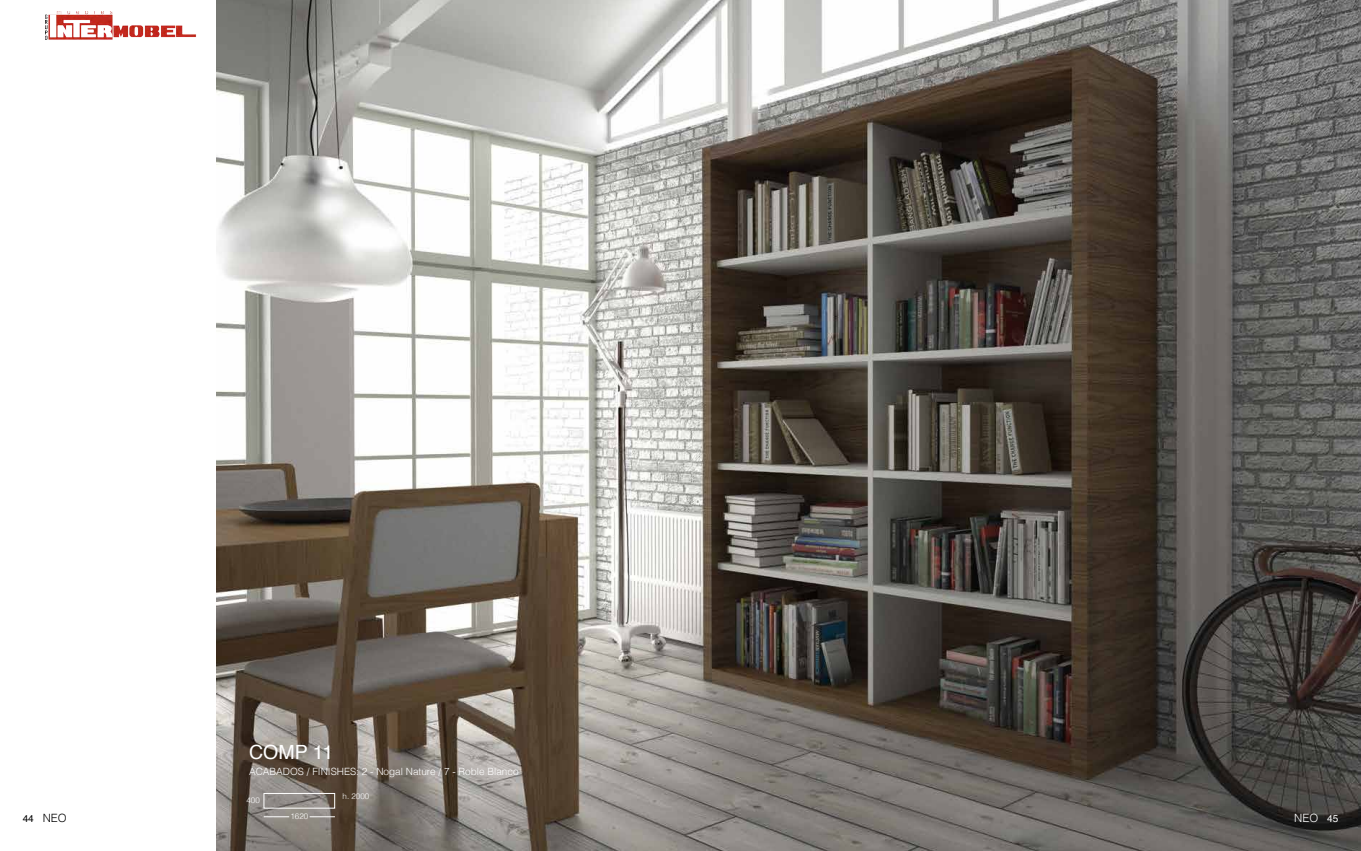
<style>
.page{position:relative;width:1361px;height:851px;background:#fff}
.page>*{position:absolute;margin:0;border:0;box-sizing:border-box;transform-origin:0 0}
.t1{font:19.6px "Helvetica";color:#fff}
.t2{font:300 11.4px "Helvetica";color:#000}
.t3{font:300 11.4px "Helvetica";color:#fff}
.t4{font:300 10px "Helvetica";color:#fff}
.t5{font:10px "Helvetica";color:#000}
.t6{font:10px "Helvetica";color:#fff}
.t7{font:300 8px "Helvetica";color:#fff}
</style>
<div class="page">
<img style="left:216px;top:0;width:1145px;height:850px">
<div style="left:264px;top:793px;width:71px;height:15px;border:1px solid #fff"></div>
<svg style="left:264px;top:816px;width:25px;height:1px"></svg>
<svg style="left:310px;top:816px;width:25px;height:1px"></svg>
<img style="left:46px;top:12px;width:151px;height:28px">
<h1 class="t1" style="left:249px;top:736px;width:86px">COMP 11</h1>
<p class="t4" style="left:249px;top:762px;width:271px">ACABADOS / FINISHES: 2 - Nogal Nature / 7 - Roble Blanco</p>
<p class="t7" style="left:290px;top:809px;width:19px">1620</p>
<p class="t7" style="left:343px;top:789px;width:28px">h. 2000</p>
<p class="t7" style="left:246px;top:793px;width:15px">400</p>
<p class="t2" style="left:43px;top:808px;width:26px">NEO</p>
<p class="t3" style="left:1294px;top:808px;width:26px">NEO</p>
<p class="t5" style="left:23px;top:811px;width:13px">44</p>
<p class="t6" style="left:1327px;top:811px;width:13px">45</p>
</div>
